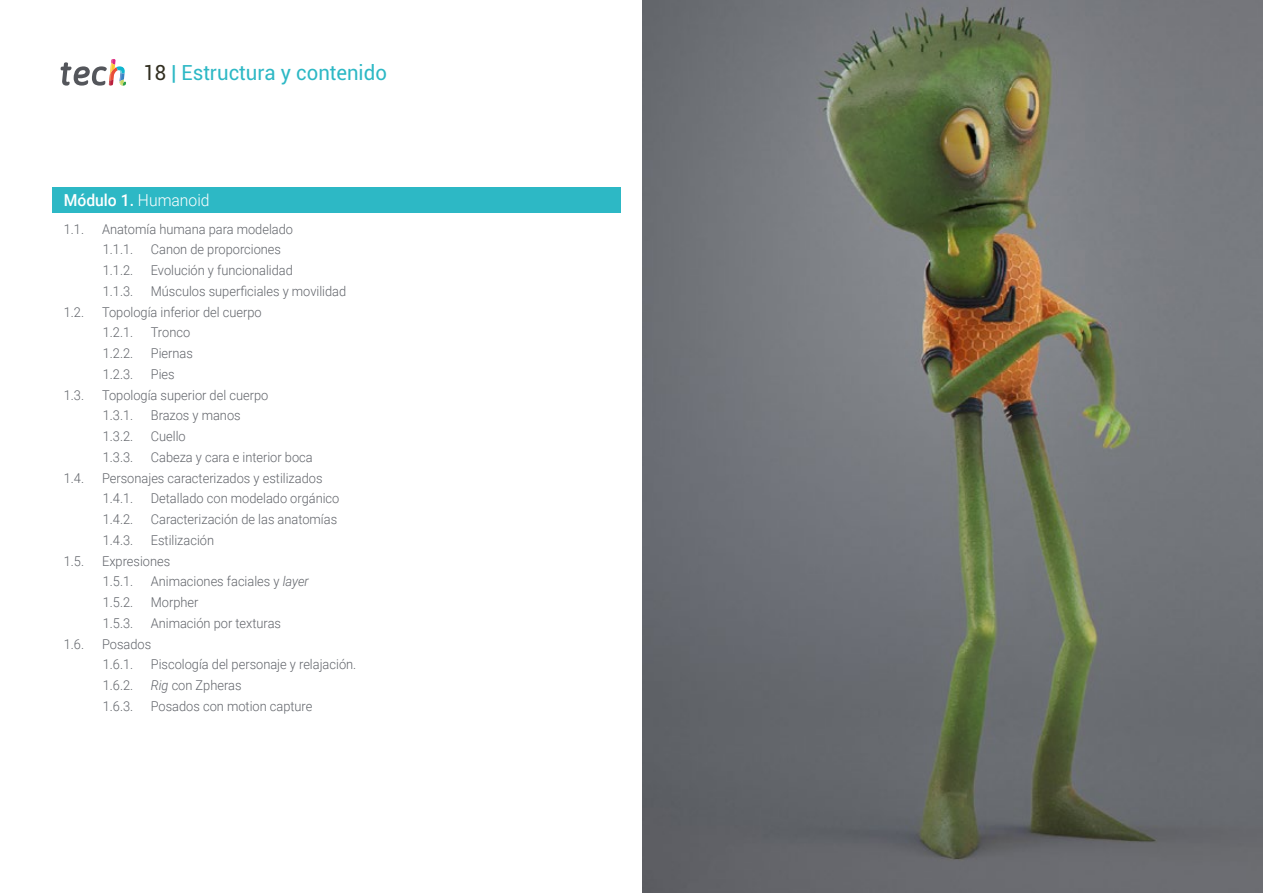
<style>
.page{position:relative;width:1263px;height:893px;background:#fff}
.page>*{position:absolute;margin:0;border:0;box-sizing:border-box;transform-origin:0 0}
.t1{font:21px "Roboto";color:#2db8c5}
.t2{font:500 16.5px "Roboto";color:#fff;scale:.95 1}
.t3{font:300 13.5px/20.7px "Roboto";color:#61646a;scale:.95 1}
.s1{color:#312e20}
.s2{font-weight:300}
.s3{font-style:italic}
</style>
<div class="page">
<div style="left:53px;top:188px;width:568px;height:25px;background:#2db8c5"></div>
<img style="left:642px;top:0;width:621px;height:893px">
<svg style="left:61px;top:59px;width:65px;height:27px"></svg>
<h1 class="t1" style="left:144px;top:57px;width:245px"><span class="s1">18</span> | Estructura y contenido</h1>
<p class="t2" style="left:64px;top:189px;width:155px">Módulo 1. <span class="s2">Humanoid</span></p>
<p class="t3" style="left:64px;top:218px;width:23px">1.1.</p>
<p class="t3" style="left:102px;top:218px;width:203px">Anatomía humana para modelado<br>1.1.1.</p>
<p class="t3" style="left:151px;top:239px;width:139px">Canon de proporciones</p>
<p class="t3" style="left:103px;top:259px;width:34px">1.1.2.</p>
<p class="t3" style="left:151px;top:259px;width:151px">Evolución y funcionalidad</p>
<p class="t3" style="left:103px;top:280px;width:34px">1.1.3.</p>
<p class="t3" style="left:151px;top:280px;width:207px">Músculos superficiales y movilidad</p>
<p class="t3" style="left:64px;top:301px;width:23px">1.2.</p>
<p class="t3" style="left:102px;top:301px;width:169px">Topología inferior del cuerpo<br>1.2.1.</p>
<p class="t3" style="left:151px;top:322px;width:43px">Tronco</p>
<p class="t3" style="left:103px;top:342px;width:34px">1.2.2.</p>
<p class="t3" style="left:151px;top:342px;width:46px">Piernas</p>
<p class="t3" style="left:103px;top:363px;width:34px">1.2.3.</p>
<p class="t3" style="left:151px;top:363px;width:27px">Pies</p>
<p class="t3" style="left:64px;top:384px;width:23px">1.3.</p>
<p class="t3" style="left:102px;top:384px;width:176px">Topología superior del cuerpo<br>1.3.1.</p>
<p class="t3" style="left:151px;top:405px;width:96px">Brazos y manos</p>
<p class="t3" style="left:103px;top:425px;width:34px">1.3.2.</p>
<p class="t3" style="left:151px;top:425px;width:38px">Cuello</p>
<p class="t3" style="left:103px;top:446px;width:34px">1.3.3.</p>
<p class="t3" style="left:151px;top:446px;width:172px">Cabeza y cara e interior boca</p>
<p class="t3" style="left:64px;top:467px;width:23px">1.4.</p>
<p class="t3" style="left:102px;top:467px;width:234px">Personajes caracterizados y estilizados<br>1.4.1.</p>
<p class="t3" style="left:151px;top:488px;width:200px">Detallado con modelado orgánico</p>
<p class="t3" style="left:103px;top:508px;width:34px">1.4.2.</p>
<p class="t3" style="left:151px;top:508px;width:198px">Caracterización de las anatomías</p>
<p class="t3" style="left:103px;top:529px;width:34px">1.4.3.</p>
<p class="t3" style="left:151px;top:529px;width:68px">Estilización</p>
<p class="t3" style="left:64px;top:550px;width:23px">1.5.</p>
<p class="t3" style="left:102px;top:550px;width:73px">Expresiones<br>1.5.1.</p>
<p class="t3" style="left:151px;top:571px;width:168px">Animaciones faciales y <span class="s3">layer</span></p>
<p class="t3" style="left:103px;top:591px;width:34px">1.5.2.</p>
<p class="t3" style="left:151px;top:591px;width:52px">Morpher</p>
<p class="t3" style="left:103px;top:612px;width:34px">1.5.3.</p>
<p class="t3" style="left:151px;top:612px;width:139px">Animación por texturas</p>
<p class="t3" style="left:64px;top:633px;width:23px">1.6.</p>
<p class="t3" style="left:102px;top:633px;width:53px">Posados<br>1.6.1.</p>
<p class="t3" style="left:151px;top:654px;width:218px">Piscología del personaje y relajación.</p>
<p class="t3" style="left:103px;top:674px;width:34px">1.6.2.</p>
<p class="t3" style="left:151px;top:674px;width:97px"><span class="s3">Rig</span> con Zpheras</p>
<p class="t3" style="left:103px;top:695px;width:34px">1.6.3.</p>
<p class="t3" style="left:151px;top:695px;width:172px">Posados con motion capture</p>
</div>
